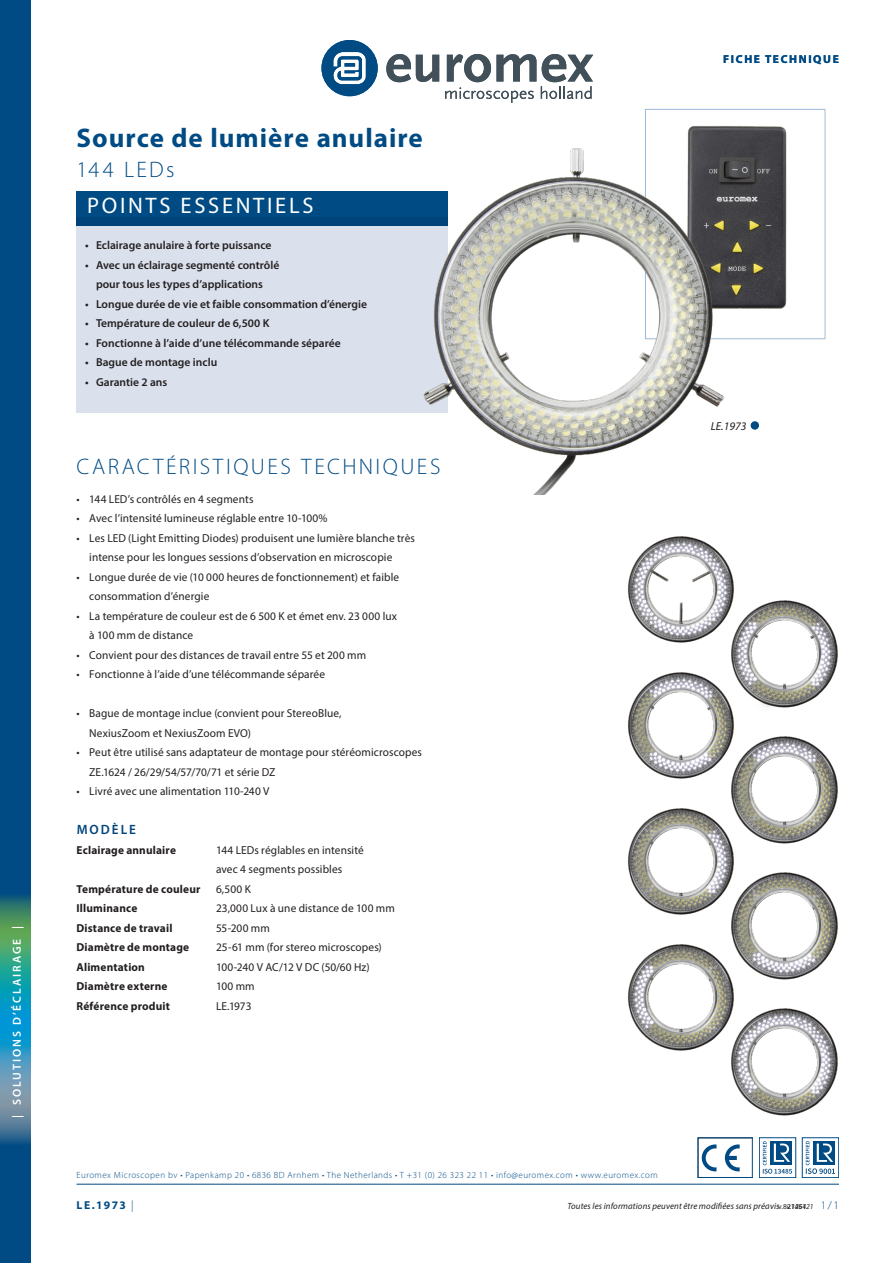
<style>
.page{position:relative;width:893px;height:1263px;background:#fff}
.page>*{position:absolute;margin:0;border:0;box-sizing:border-box;transform-origin:0 0}
.j_productkop{font:700 27px "Myriad Pro";letter-spacing:.035em;color:#004b84}
.j_product_onder_kop{font:300 22.5px "Myriad Pro";letter-spacing:.11em;color:#004b84}
.j_highlights{font:22.5px "Myriad Pro";letter-spacing:.12em;color:#fff}
.j_tussenkop{font:600 13.5px "Myriad Pro";letter-spacing:.15em;color:#00447b}
.j_plat{font:11.55px/19.5px "Myriad Pro";letter-spacing:.01em;color:#231f20}
.j_specs_bullits{font:600 11.55px/19.5px "Myriad Pro";color:#231f20;text-align:center}
.j_accessoires{font:11.55px/19.5px "Myriad Pro";letter-spacing:.01em;color:#231f20}
.j_accessoires-2{font:700 11.55px "Myriad Pro";letter-spacing:.015em;color:#231f20}
.t1{font:700 11.55px "Myriad Pro";letter-spacing:.14em;color:#004b84}
.t2{font:600 11.55px "Myriad Pro";letter-spacing:.17em;color:#fff}
.j_onderschrift{font:italic 11.55px "Myriad Pro";color:#231f20}
.t3{font:300 11.55px "Myriad Pro";color:#004b84}
.t4{font:300 9px "Myriad Pro";letter-spacing:.05em;color:#004b84}
._4-Body-tekst{font:italic 9px "Myriad Pro";letter-spacing:.015em;color:#231f20}
.t5{font:italic 7.5px "Myriad Pro";color:#231f20}
.s1{font-weight:300}
.s2{font-style:normal;font-size:7.5px}
</style>
<div class="page">
<div style="left:0;top:0;width:30px;height:1263px;background:#004b84"></div>
<svg style="left:0;top:896px;width:30px;height:248px;background:#39949f"></svg>
<svg style="left:321px;top:40px;width:57px;height:56px"></svg>
<svg style="left:386px;top:54px;width:53px;height:28px"></svg>
<svg style="left:446px;top:54px;width:147px;height:18px"></svg>
<hr style="left:77px;top:1184px;width:762px;height:1px;background:#004b84">
<svg style="left:701px;top:1144px;width:39px;height:28px"></svg>
<div style="left:697px;top:1137px;width:56px;height:41px;border:1px solid #004b84"></div>
<div style="left:802px;top:1137px;width:37px;height:41px;border:1px solid #004b84"></div>
<svg style="left:806px;top:1141px;width:29px;height:33px"></svg>
<div style="left:759px;top:1137px;width:37px;height:41px;border:1px solid #004b84"></div>
<svg style="left:763px;top:1141px;width:29px;height:33px"></svg>
<div style="left:77px;top:191px;width:371px;height:34px;background:#004b84"></div>
<div style="left:77px;top:217px;width:371px;height:196px;background:#dae1ed"></div>
<img style="left:410px;top:72px;width:416px;height:422px">
<div style="left:751px;top:421px;width:8px;height:9px;background:#004b84;border-radius:50%"></div>
<img style="left:628px;top:536px;width:106px;height:515px">
<img style="left:714px;top:587px;width:124px;height:529px">
<p class="t2" style="left:10px;top:1118px;width:194px;rotate:-90deg">| SOLUTIONS D’ÉCLAIRAGE |</p>
<p class="j_productkop" style="left:77px;top:121px;width:348px">Source de lumière anulaire</p>
<p class="j_product_onder_kop" style="left:77px;top:156px;width:100px">144 LEDs</p>
<p class="j_highlights" style="left:87px;top:192px;width:228px">POINTS ESSENTIELS</p>
<p class="j_specs_bullits" style="left:85px;top:235px;width:188px">• Eclairage anulaire à forte puissance</p>
<p class="j_specs_bullits" style="left:85px;top:255px;width:196px">• Avec un éclairage segmenté contrôlé pour tous les types d’applications</p>
<p class="j_specs_bullits" style="left:85px;top:294px;width:284px">• Longue durée de vie et faible consommation d’énergie</p>
<p class="j_specs_bullits" style="left:85px;top:313px;width:186px">• Température de couleur de 6,500 K</p>
<p class="j_specs_bullits" style="left:85px;top:333px;width:257px">• Fonctionne à l’aide d’une télécommande séparée</p>
<p class="j_specs_bullits" style="left:85px;top:352px;width:134px">• Bague de montage inclu</p>
<p class="j_specs_bullits" style="left:85px;top:372px;width:84px">• Garantie 2 ans</p>
<p class="j_product_onder_kop" style="left:77px;top:453px;width:365px">CARACTÉRISTIQUES TECHNIQUES</p>
<p class="j_plat" style="left:77px;top:489px;width:178px">• 144 LED’s contrôlés en 4 segments</p>
<p class="j_plat" style="left:77px;top:508px;width:253px">• Avec l’intensité lumineuse réglable entre 10-100%</p>
<p class="j_plat" style="left:89px;top:528px;width:327px;text-indent:-13px">• Les LED (Light Emitting Diodes) produisent une lumière blanche très intense pour les longues sessions d’observation en microscopie</p>
<p class="j_plat" style="left:89px;top:567px;width:311px;text-indent:-13px">• Longue durée de vie (10 000 heures de fonctionnement) et faible consommation d’énergie</p>
<p class="j_plat" style="left:89px;top:606px;width:309px;text-indent:-13px">• La température de couleur est de 6 500 K et émet env. 23 000 lux à 100 mm de distance</p>
<p class="j_plat" style="left:77px;top:645px;width:291px">• Convient pour des distances de travail entre 55 et 200 mm</p>
<p class="j_plat" style="left:77px;top:664px;width:250px">• Fonctionne à l’aide d’une télécommande séparée</p>
<p class="j_plat" style="left:89px;top:703px;width:254px;text-indent:-13px">• Bague de montage inclue (convient pour StereoBlue,<br>NexiusZoom et NexiusZoom EVO)</p>
<p class="j_plat" style="left:89px;top:742px;width:334px;text-indent:-13px">• Peut être utilisé sans adaptateur de montage pour stéréomicroscopes<br>ZE.1624 / 26/29/54/57/70/71 et série DZ</p>
<p class="j_plat" style="left:77px;top:781px;width:195px">• Livré avec une alimentation 110-240 V</p>
<p class="j_tussenkop" style="left:77px;top:821px;width:61px">MODÈLE</p>
<p class="j_accessoires-2" style="left:77px;top:842px;width:101px">Eclairage annulaire</p>
<p class="j_accessoires" style="left:216px;top:840px;width:149px">144 LEDs réglables en intensité avec 4 segments possibles</p>
<p class="j_accessoires-2" style="left:77px;top:881px;width:125px">Température de couleur</p>
<p class="j_accessoires" style="left:216px;top:879px;width:36px">6,500 K</p>
<p class="j_accessoires-2" style="left:77px;top:901px;width:62px">Illuminance</p>
<p class="j_accessoires" style="left:216px;top:898px;width:180px">23,000 Lux à une distance de 100 mm</p>
<p class="j_accessoires-2" style="left:77px;top:920px;width:97px">Distance de travail</p>
<p class="j_accessoires" style="left:216px;top:918px;width:55px">55-200 mm</p>
<p class="j_accessoires-2" style="left:77px;top:940px;width:114px">Diamètre de montage</p>
<p class="j_accessoires" style="left:216px;top:937px;width:167px">25-61 mm (for stereo microscopes)</p>
<p class="j_accessoires-2" style="left:77px;top:959px;width:70px">Alimentation</p>
<p class="j_accessoires" style="left:216px;top:957px;width:155px">100-240 V AC/12 V DC (50/60 Hz)</p>
<p class="j_accessoires-2" style="left:77px;top:979px;width:92px">Diamètre externe</p>
<p class="j_accessoires" style="left:216px;top:976px;width:40px">100 mm</p>
<p class="j_accessoires-2" style="left:77px;top:998px;width:95px">Référence produit</p>
<p class="j_accessoires" style="left:216px;top:996px;width:37px">LE.1973</p>
<p class="t1" style="left:723px;top:51px;width:117px">FICHE TECHNIQUE</p>
<p class="j_onderschrift" style="left:711px;top:419px;width:37px">LE.1973</p>
<p class="t4" style="left:77px;top:1169px;width:583px">Euromex Microscopen bv • Papenkamp 20 • 6836 BD Arnhem • The Netherlands • T +31 (0) 26 323 22 11 • info@euromex.com • www.euromex.com</p>
<p class="t1" style="left:77px;top:1197px;width:58px">LE.1973 <span class="s1">|</span></p>
<p class="t3" style="left:821px;top:1198px;width:20px">1/1</p>
<p class="_4-Body-tekst" style="left:567px;top:1200px;width:240px">Toutes les informations peuvent être modifiées sans préavis<span class="s2">v.821451</span></p>
<p class="t5" style="left:787px;top:1201px;width:28px">v. 26421</p>
</div>
